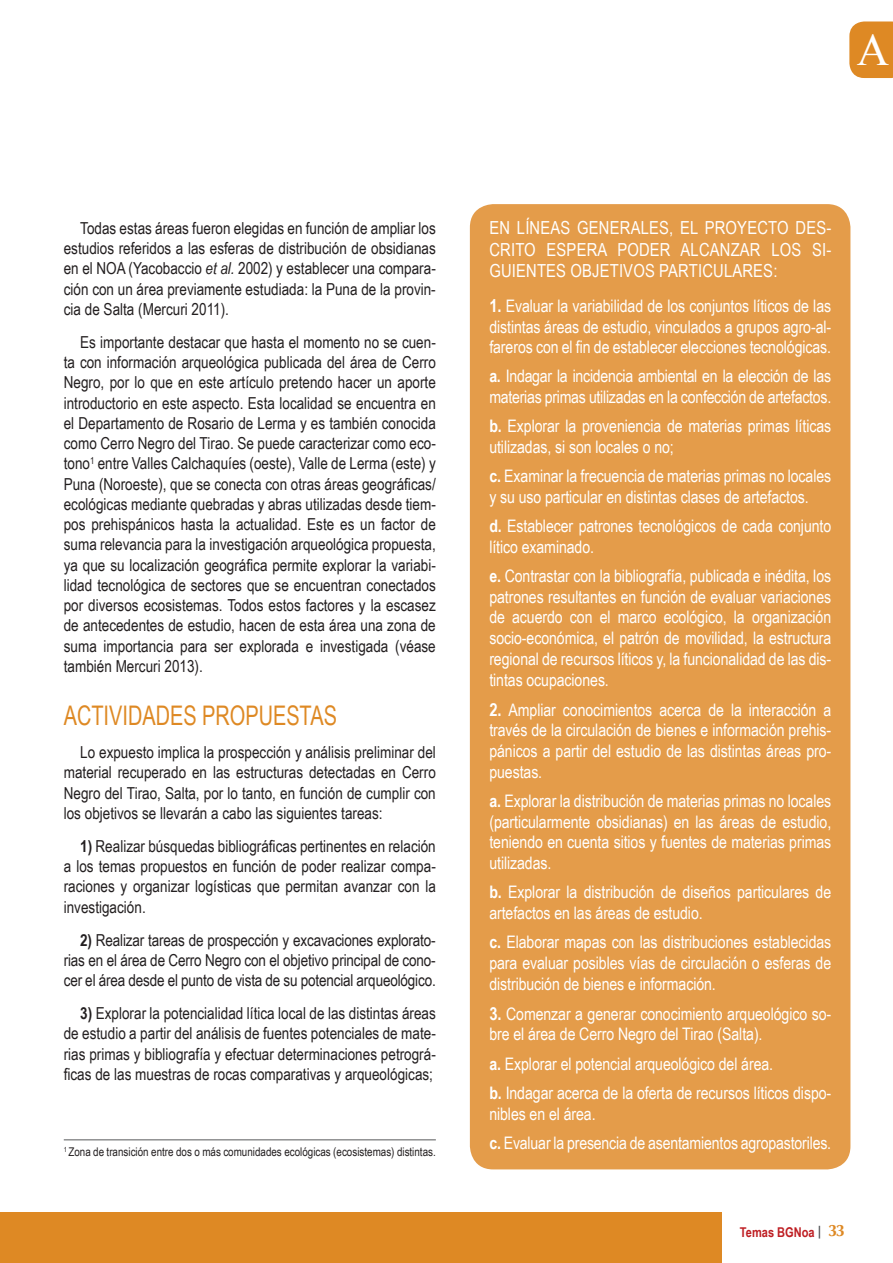
<style>
.page{position:relative;width:893px;height:1263px;background:#fff}
.page>*{position:absolute;margin:0;border:0;box-sizing:border-box;transform-origin:0 0}
.t1{font:45px "Times New Roman";color:#fff}
.t2{font:27px "Arial Narrow";color:#de8924;scale:.9 1}
.t3{font:18px "Arial Narrow";letter-spacing:.01em;color:#fff}
.t4{font:17.25px/20.7px "Arial Narrow";letter-spacing:-.005em;color:#fff}
.t5{font:16.5px/20.2px "Arial Narrow";color:#231f20;text-align:justify}
.t6{font:700 13.5px "Arial Narrow";color:#be1e23}
.t7{font:12px "Arial Narrow";color:#231f20}
.s1{font-style:italic}
.s2{font-weight:700}
.s3{font-weight:700;font-size:18px}
.s4{font-family:"Optima";font-size:16.5px;color:#de8924}
</style>
<div class="page">
<div style="left:0;top:1213px;width:721px;height:50px;background:#de8924"></div>
<svg style="left:819px;top:1226px;width:1px;height:12px"></svg>
<svg style="left:849px;top:21px;width:44px;height:57px;background:#df8f2f"></svg>
<div style="left:470px;top:204px;width:380px;height:965px;background:#e49c4a;border-radius:23px"></div>
<hr style="left:64px;top:1139px;width:372px;height:1px;background:#57585a">
<p class="t1" style="left:857px;top:20px;width:34px">A</p>
<p class="t5" style="left:64px;top:217px;width:374px;text-indent:16px">Todas estas áreas fueron elegidas en función de ampliar los estudios referidos a las esferas de distribución de obsidianas en el NOA (Yacobaccio <span class="s1">et al.</span> 2002) y establecer una compara&shy;ción con un área previamente estudiada: la Puna de la provin&shy;cia de Salta (Mercuri 2011).</p>
<p class="t5" style="left:64px;top:331px;width:374px;text-indent:17px">Es importante destacar que hasta el momento no se cuen&shy;ta con información arqueológica publicada del área de Cerro Negro, por lo que en este artículo pretendo hacer un aporte introductorio en este aspecto. Esta localidad se encuentra en el Departamento de Rosario de Lerma y es también conocida como Cerro Negro del Tirao. Se puede caracterizar como eco&shy;tono<sup>1</sup> entre Valles Calchaquíes (oeste), Valle de Lerma (este) y Puna (Noroeste), que se conecta con otras áreas geográficas/ ecológicas mediante quebradas y abras utilizadas desde tiem&shy;pos prehispánicos hasta la actualidad. Este es un factor de suma relevancia para la investigación arqueológica propuesta, ya que su localización geográfica permite explorar la variabi&shy;lidad tecnológica de sectores que se encuentran conectados por diversos ecosistemas. Todos estos factores y la escasez de antecedentes de estudio, hacen de esta área una zona de suma importancia para ser explorada e investigada (véase también Mercuri 2013).</p>
<p class="t2" style="left:64px;top:696px;width:27px">Activi</p>
<p class="t2" style="left:128px;top:696px;width:176px">dades propuestas</p>
<p class="t5" style="left:64px;top:742px;width:374px;text-indent:16px">Lo expuesto implica la prospección y análisis preliminar del material recuperado en las estructuras detectadas en Cerro Negro del Tirao, Salta, por lo tanto, en función de cumplir con los objetivos se llevarán a cabo las siguientes tareas:</p>
<p class="t5" style="left:64px;top:835px;width:374px;text-indent:16px"><span class="s2">1)</span> Realizar búsquedas bibliográficas pertinentes en relación a los temas propuestos en función de poder realizar compa&shy;raciones y organizar logísticas que permitan avanzar con la investigación.</p>
<p class="t5" style="left:64px;top:929px;width:374px;text-indent:16px"><span class="s2">2)</span> Realizar tareas de prospección y excavaciones explorato&shy;rias en el área de Cerro Negro con el objetivo principal de cono&shy;cer el área desde el punto de vista de su potencial arqueológico.</p>
<p class="t5" style="left:64px;top:1003px;width:374px;text-indent:16px"><span class="s2">3)</span> Explorar la potencialidad lítica local de las distintas áreas de estudio a partir del análisis de fuentes potenciales de mate&shy;rias primas y bibliografía y efectuar determinaciones petrográ&shy;ficas de las muestras de rocas comparativas y arqueológicas;</p>
<p class="t7" style="left:64px;top:1143px;width:374px"><sup>1</sup> Zona de transición entre dos o más comunidades ecológicas (ecosistemas) distintas.</p>
<p class="t3" style="left:489px;top:215px;width:51px">En líneas</p>
<p class="t3" style="left:577px;top:215px;width:160px">generales, el proyecto</p>
<p class="t3" style="left:795px;top:215px;width:37px">des-</p>
<p class="t3" style="left:489px;top:236px;width:31px">crito</p>
<p class="t3" style="left:547px;top:236px;width:286px">espera poder alcanzar los si-</p>
<p class="t3" style="left:489px;top:258px;width:33px">guientes</p>
<p class="t3" style="left:571px;top:258px;width:32px">objetivos</p>
<p class="t3" style="left:659px;top:258px;width:120px">partic ulares :</p>
<p class="t4" style="left:489px;top:295px;width:343px;text-align:justify"><span class="s3">1.</span> Evaluar la variabilidad de los conjuntos líticos de las distintas áreas de estudio, vinculados a grupos agro-al&shy;fareros con el fin de establecer elecciones tecnológicas.</p>
<p class="t4" style="left:489px;top:365px;width:343px"><span class="s2">a.</span> Indagar la incidencia ambiental en la elección de las materias primas utilizadas en la confección de artefactos.</p>
<p class="t4" style="left:489px;top:415px;width:343px"><span class="s2">b.</span> Explorar la proveniencia de materias primas líticas utilizadas, si son locales o no;</p>
<p class="t4" style="left:489px;top:465px;width:343px"><span class="s2">c.</span> Examinar la frecuencia de materias primas no locales y su uso particular en distintas clases de artefactos.</p>
<p class="t4" style="left:489px;top:515px;width:343px"><span class="s2">d.</span> Establecer patrones tecnológicos de cada conjunto lítico examinado.</p>
<p class="t4" style="left:489px;top:565px;width:343px;text-align:justify"><span class="s2">e.</span> Contrastar con la bibliografía, publicada e inédita, los patrones resultantes en función de evaluar variaciones de acuerdo con el marco ecológico, la organización socio-económica, el patrón de movilidad, la estructura regional de recursos líticos y, la funcionalidad de las dis&shy;tintas ocupaciones.</p>
<p class="t4" style="left:489px;top:699px;width:343px;text-align:justify"><span class="s3">2.</span> Ampliar conocimientos acerca de la interacción a través de la circulación de bienes e información prehis&shy;pánicos a partir del estudio de las distintas áreas pro&shy;puestas.</p>
<p class="t4" style="left:489px;top:790px;width:343px;text-align:justify"><span class="s2">a.</span> Explorar la distribución de materias primas no locales (particularmente obsidianas) en las áreas de estudio, teniendo en cuenta sitios y fuentes de materias primas utilizadas.</p>
<p class="t4" style="left:489px;top:881px;width:343px"><span class="s2">b.</span> Explorar la distribución de diseños particulares de artefactos en las áreas de estudio.</p>
<p class="t4" style="left:489px;top:931px;width:343px;text-align:justify"><span class="s2">c.</span> Elaborar mapas con las distribuciones establecidas para evaluar posibles vías de circulación o esferas de distribución de bienes e información.</p>
<p class="t4" style="left:489px;top:1003px;width:343px"><span class="s3">3.</span> Comenzar a generar conocimiento arqueológico so&shy;bre el área de Cerro Negro del Tirao (Salta).</p>
<p class="t4" style="left:489px;top:1048px;width:343px;line-height:29.2px"><span class="s2">a.</span> Explorar el potencial arqueológico del área.<br><span class="s2">b.</span> Indagar acerca de la oferta de recursos líticos dispo-</p>
<p class="t4" style="left:489px;top:1098px;width:343px;line-height:29.2px">nibles en el área.<br><span class="s2">c.</span> Evaluar la presencia de asentamientos agropastoriles.</p>
<p class="t6" style="left:740px;top:1222px;width:106px">Temas BGNoa <span class="s4">33</span></p>
</div>
